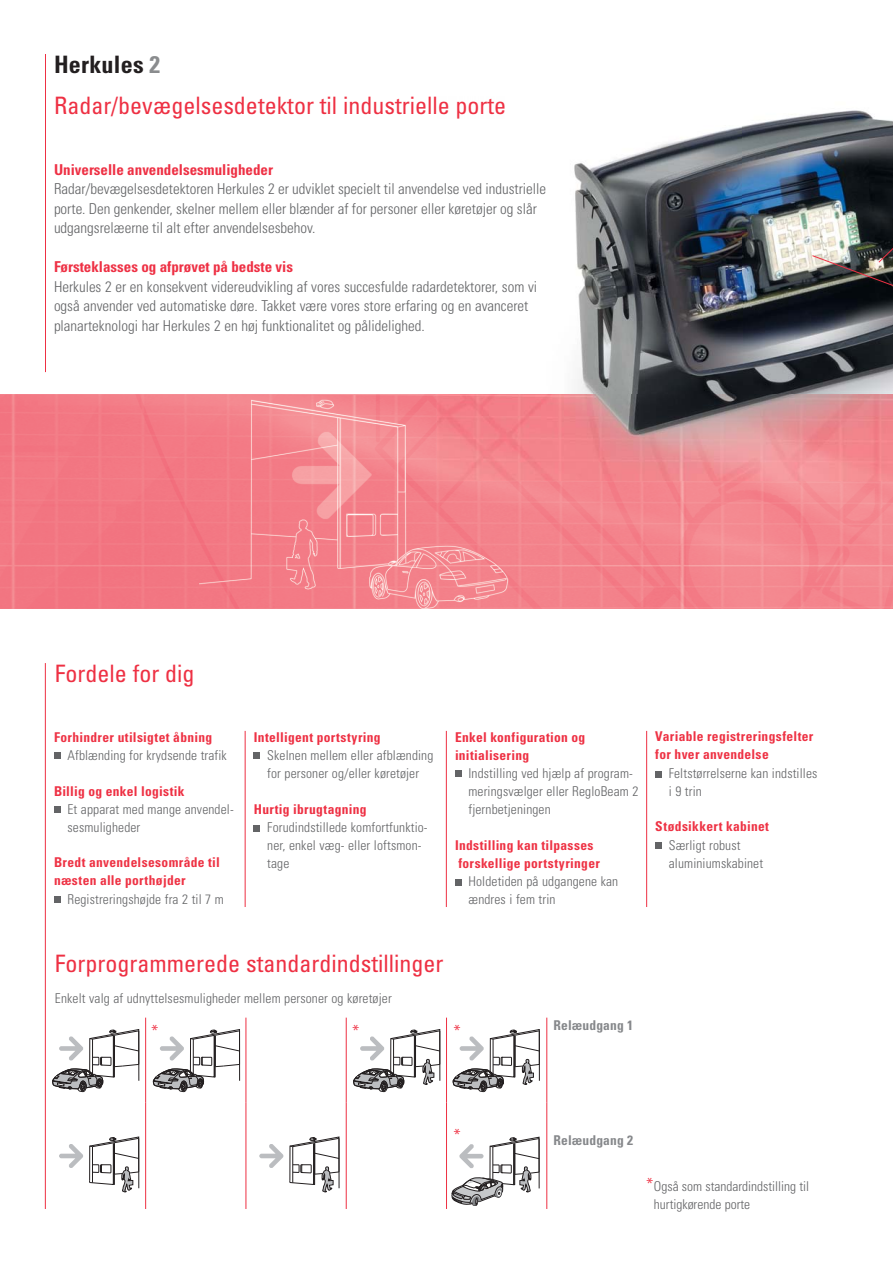
<style>
.page{position:relative;width:893px;height:1263px;background:#fff}
.page>*{position:absolute;margin:0;border:0;box-sizing:border-box;transform-origin:0 0}
.t1{font:condensed 24px "Univers";color:#ee3043}
.t2{font:700 condensed 24px "Univers";letter-spacing:.01em;color:#231f20}
.t3{font:300 condensed 18px "Univers";color:#ee3043}
.t4{font:300 condensed 15px/19.5px "Univers";color:#636466}
.t5{font:700 condensed 15px "Univers";color:#ee3044}
.t6{font:300 condensed 13.5px/18px "Univers";letter-spacing:.01em;color:#636466}
.t7{font:700 condensed 13.5px/18px "Univers";letter-spacing:.02em;color:#ee3244}
.t8{font:700 condensed 13.5px/18px "Univers";letter-spacing:.025em;color:#ee3043}
.t9{font:700 condensed 13.5px "Univers";letter-spacing:.01em;color:#86888b}
.s1{color:#8a8c8e}
.s2{font-size:18px;color:#ee3043}
</style>
<div class="page">
<img style="left:0;top:394px;width:893px;height:215px">
<hr style="left:45px;top:54px;width:1px;height:318px;background:#ee3043">
<div style="left:54px;top:752px;width:6px;height:7px;background:#636466"></div>
<div style="left:54px;top:806px;width:6px;height:7px;background:#636466"></div>
<div style="left:54px;top:896px;width:6px;height:7px;background:#636466"></div>
<div style="left:254px;top:752px;width:6px;height:7px;background:#636466"></div>
<svg style="left:254px;top:826px;width:6px;height:6px"></svg>
<hr style="left:245px;top:731px;width:1px;height:176px;background:#ee3043">
<div style="left:455px;top:770px;width:6px;height:7px;background:#636466"></div>
<svg style="left:455px;top:880px;width:6px;height:6px"></svg>
<hr style="left:446px;top:731px;width:1px;height:176px;background:#ee3043">
<div style="left:655px;top:772px;width:7px;height:6px;background:#636466"></div>
<div style="left:655px;top:842px;width:7px;height:7px;background:#636466"></div>
<hr style="left:646px;top:731px;width:1px;height:176px;background:#ee3043">
<hr style="left:45px;top:663px;width:1px;height:546px;background:#ee3043">
<img style="left:438px;top:110px;width:455px;height:370px">
<img style="left:438px;top:110px;width:67px;height:8px">
<img style="left:812px;top:144px;width:81px;height:181px">
<hr style="left:547px;top:1103px;width:1px;height:106px;background:#ee3043">
<hr style="left:547px;top:1017px;width:1px;height:86px;background:#ee3043">
<hr style="left:139px;top:1031px;width:1px;height:33px;background:#231f20">
<hr style="left:440px;top:1031px;width:1px;height:33px;background:#231f20">
<svg style="left:52px;top:1029px;width:87px;height:63px"></svg>
<svg style="left:153px;top:1029px;width:87px;height:63px"></svg>
<svg style="left:353px;top:1029px;width:87px;height:63px"></svg>
<svg style="left:453px;top:1029px;width:87px;height:63px"></svg>
<hr style="left:446px;top:1017px;width:1px;height:86px;background:#ee3043">
<hr style="left:346px;top:1017px;width:1px;height:86px;background:#ee3043">
<hr style="left:246px;top:1017px;width:1px;height:86px;background:#ee3043">
<hr style="left:145px;top:1017px;width:1px;height:86px;background:#ee3043">
<svg style="left:89px;top:1136px;width:50px;height:56px"></svg>
<svg style="left:59px;top:1144px;width:24px;height:24px"></svg>
<svg style="left:259px;top:1136px;width:81px;height:56px"></svg>
<svg style="left:451px;top:1137px;width:89px;height:69px"></svg>
<hr style="left:145px;top:1103px;width:1px;height:106px;background:#ee3043">
<hr style="left:246px;top:1103px;width:1px;height:106px;background:#ee3043">
<hr style="left:346px;top:1103px;width:1px;height:106px;background:#ee3043">
<hr style="left:446px;top:1103px;width:1px;height:106px;background:#ee3043">
<h1 class="t2" style="left:54px;top:56px;width:108px">Herkules <span class="s1">2</span></h1>
<h1 class="t1" style="left:54px;top:96px;width:454px">Radar/bevægelsesdetektor til industrielle porte</h1>
<p class="t5" style="left:54px;top:164px;width:221px">Universelle anvendelsesmuligheder</p>
<p class="t4" style="left:54px;top:181px;width:494px">Radar/bevægelsesdetektoren Herkules 2 er udviklet specielt til anvendelse ved industrielle porte. Den genkender, skelner mellem eller blænder af for personer eller køretøjer og slår udgangsrelæerne til alt efter anvendelsesbehov.</p>
<p class="t5" style="left:54px;top:261px;width:241px">Førsteklasses og afprøvet på bedste vis</p>
<p class="t4" style="left:54px;top:278px;width:485px">Herkules 2 er en konsekvent videreudvikling af vores succesfulde radardetektorer, som vi også anvender ved automatiske døre. Takket være vores store erfaring og en avanceret planarteknologi har Herkules 2 en høj funktionalitet og pålidelighed.</p>
<h1 class="t1" style="left:55px;top:665px;width:141px">Fordele for dig</h1>
<p class="t7" style="left:54px;top:730px;width:160px">Forhindrer utilsigtet åbning</p>
<p class="t6" style="left:68px;top:748px;width:161px">Afblænding for krydsende trafik</p>
<p class="t8" style="left:54px;top:784px;width:132px">Billig og enkel logistik</p>
<p class="t6" style="left:68px;top:802px;width:168px">Et apparat med mange anvendel&shy;sesmuligheder</p>
<p class="t7" style="left:54px;top:854px;width:167px">Bredt anvendelsesområde til næsten alle porthøjder</p>
<p class="t6" style="left:68px;top:892px;width:158px">Registreringshøjde fra 2 til 7 m</p>
<p class="t8" style="left:254px;top:730px;width:128px">Intelligent portstyring</p>
<p class="t6" style="left:267px;top:748px;width:168px">Skelnen mellem eller afblænding for personer og/eller køretøjer</p>
<p class="t8" style="left:254px;top:802px;width:114px">Hurtig ibrugtagning</p>
<p class="t6" style="left:267px;top:820px;width:162px">Forudindstillede komfortfunktio&shy;ner, enkel væg- eller loftsmon&shy;tage</p>
<p class="t8" style="left:455px;top:730px;width:132px">Enkel konfiguration og initialisering</p>
<p class="t6" style="left:468px;top:766px;width:171px">Indstilling ved hjælp af program&shy;meringsvælger eller RegloBeam 2 fjernbetjeningen</p>
<p class="t7" style="left:455px;top:838px;width:146px">Indstilling kan tilpasses forskellige portstyringer</p>
<p class="t6" style="left:468px;top:874px;width:151px">Holdetiden på udgangene kan ændres i fem trin</p>
<p class="t7" style="left:655px;top:728px;width:160px">Variable registreringsfelter for hver anvendelse</p>
<p class="t6" style="left:669px;top:766px;width:150px">Feltstørrelserne kan indstilles i 9 trin</p>
<p class="t7" style="left:655px;top:818px;width:115px">Stødsikkert kabinet</p>
<p class="t6" style="left:669px;top:838px;width:96px">Særligt robust aluminiumskabinet</p>
<h1 class="t1" style="left:55px;top:954px;width:390px">Forprogrammerede standardindstillinger</h1>
<p class="t6" style="left:55px;top:991px;width:338px">Enkelt valg af udnyttelsesmuligheder mellem personer og køretøjer</p>
<h2 class="t3" style="left:352px;top:1025px;width:9px">*</h2>
<h2 class="t3" style="left:453px;top:1025px;width:9px">*</h2>
<h2 class="t3" style="left:151px;top:1025px;width:9px">*</h2>
<p class="t9" style="left:553px;top:1021px;width:81px">Relæudgang 1</p>
<h2 class="t3" style="left:453px;top:1129px;width:9px">*</h2>
<p class="t9" style="left:553px;top:1135px;width:81px">Relæudgang 2</p>
<p class="t6" style="left:654px;top:1178px;width:157px;text-indent:-8px"><span class="s2">*</span> Også som standardindstilling til hurtigkørende porte</p>
</div>
